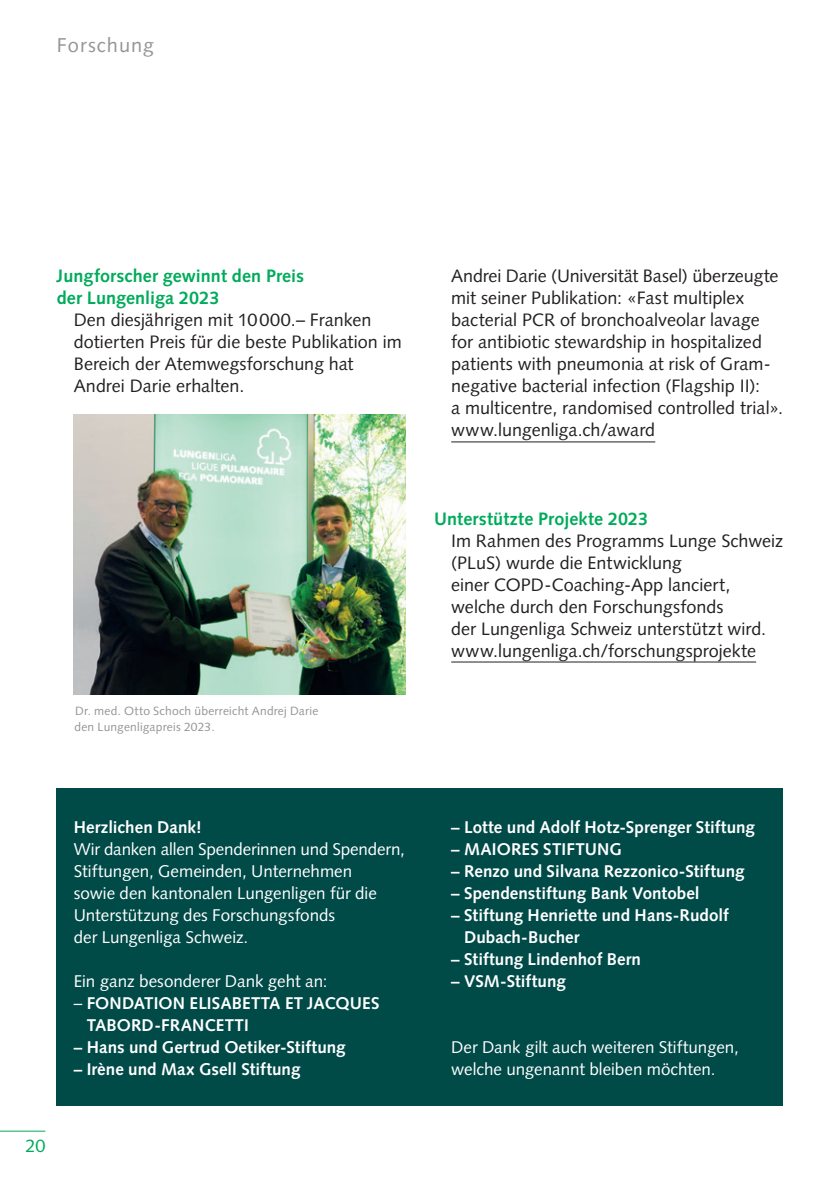
<style>
.page{position:relative;width:840px;height:1191px;background:#fff}
.page>*{position:absolute;margin:0;border:0;box-sizing:border-box;transform-origin:0 0}
.t1{font:20px "Syntax LT Std";letter-spacing:.055em;color:#939598}
.t2{font:18px/22px "Syntax LT Std";color:#231f20}
.t3{font:700 18px/22px "Syntax LT Std";letter-spacing:.005em;color:#00ab5b}
.t4{font:18px "Syntax LT Std";color:#00ab5b}
.t5{font:700 17px/22px "Syntax LT Std";letter-spacing:.005em;color:#fff}
.t6{font:17px/22px "Syntax LT Std";letter-spacing:-.005em;color:#fff}
.t7{font:12px/16px "Syntax LT Std";letter-spacing:.02em;color:#939598}
.s1{font-weight:400}
</style>
<div class="page">
<div style="left:57px;top:788px;width:725px;height:318px;background:#004a48"></div>
<hr style="left:0;top:1130px;width:45px;height:1px;background:#00ab5b">
<hr style="left:451px;top:441px;width:204px;height:1px;background:#231f20">
<hr style="left:451px;top:661px;width:304px;height:1px;background:#231f20">
<img style="left:74px;top:414px;width:331px;height:280px">
<p class="t1" style="left:57px;top:33px;width:99px">Forschung</p>
<p class="t3" style="left:57px;top:265px;width:249px">Jungforscher gewinnt den Preis der Lungenliga 2023</p>
<p class="t2" style="left:74px;top:309px;width:329px">Den diesjährigen mit 10000.– Franken dotierten Preis für die beste Publikation im Bereich der Atemwegsforschung hat Andrei Darie erhalten.</p>
<p class="t7" style="left:75px;top:702px;width:245px">Dr. med. Otto Schoch überreicht Andrej Darie den Lungenligapreis 2023.</p>
<p class="t2" style="left:451px;top:265px;width:333px">Andrei Darie (Universität Basel) überzeugte mit seiner Publikation: «Fast multiplex bacterial PCR of bronchoalveolar lavage for antibiotic stewardship in hospitalized patients with pneumonia at risk of Gram&shy;negative bacterial infection (Flagship II):<br>a multicentre, randomised controlled trial». www.lungenliga.ch/award</p>
<p class="t3" style="left:434px;top:507px;width:215px">Unterstützte Projekte 2023</p>
<p class="t2" style="left:451px;top:529px;width:333px">Im Rahmen des Programms Lunge Schweiz (PLuS) wurde die Entwicklung<br>einer COPD-Coaching-App lanciert, welche durch den Forschungsfonds<br>der Lungenliga Schweiz unterstützt wird. www.lungenliga.ch/forschungsprojekte</p>
<p class="t4" style="left:25px;top:1135px;width:21px">20</p>
<p class="t5" style="left:74px;top:816px;width:129px">Herzlichen Dank!</p>
<p class="t6" style="left:74px;top:838px;width:332px">Wir danken allen Spenderinnen und Spendern, Stiftungen, Gemeinden, Unternehmen<br>sowie den kantonalen Lungenligen für die Unterstützung des Forschungsfonds<br>der Lungenliga Schweiz.</p>
<p class="t6" style="left:74px;top:970px;width:255px">Ein ganz besonderer Dank geht an:</p>
<p class="t5" style="left:87px;top:992px;width:294px;text-indent:-13px"><span class="s1">–</span> FONDATION ELISABETTA ET JACQUES<br>TABORD-FRANCETTI</p>
<p class="t5" style="left:74px;top:1036px;width:273px">– Hans und Gertrud Oetiker-Stiftung</p>
<p class="t5" style="left:74px;top:1058px;width:228px">– Irène und Max Gsell Stiftung</p>
<p class="t5" style="left:451px;top:816px;width:305px">– Lotte und Adolf Hotz-Sprenger Stiftung</p>
<p class="t5" style="left:451px;top:838px;width:172px">– MAIORES STIFTUNG</p>
<p class="t5" style="left:451px;top:860px;width:294px">– Renzo und Silvana Rezzonico-Stiftung</p>
<p class="t5" style="left:451px;top:882px;width:250px">– Spendenstiftung Bank Vontobel</p>
<p class="t5" style="left:464px;top:904px;width:266px;text-indent:-13px">– Stiftung Henriette und Hans-Rudolf<br>Dubach-Bucher</p>
<p class="t5" style="left:451px;top:948px;width:191px">– Stiftung Lindenhof Bern</p>
<p class="t5" style="left:451px;top:970px;width:116px">– VSM-Stiftung</p>
<p class="t6" style="left:451px;top:1036px;width:289px">Der Dank gilt auch weiteren Stiftungen, welche ungenannt bleiben möchten.</p>
</div>
